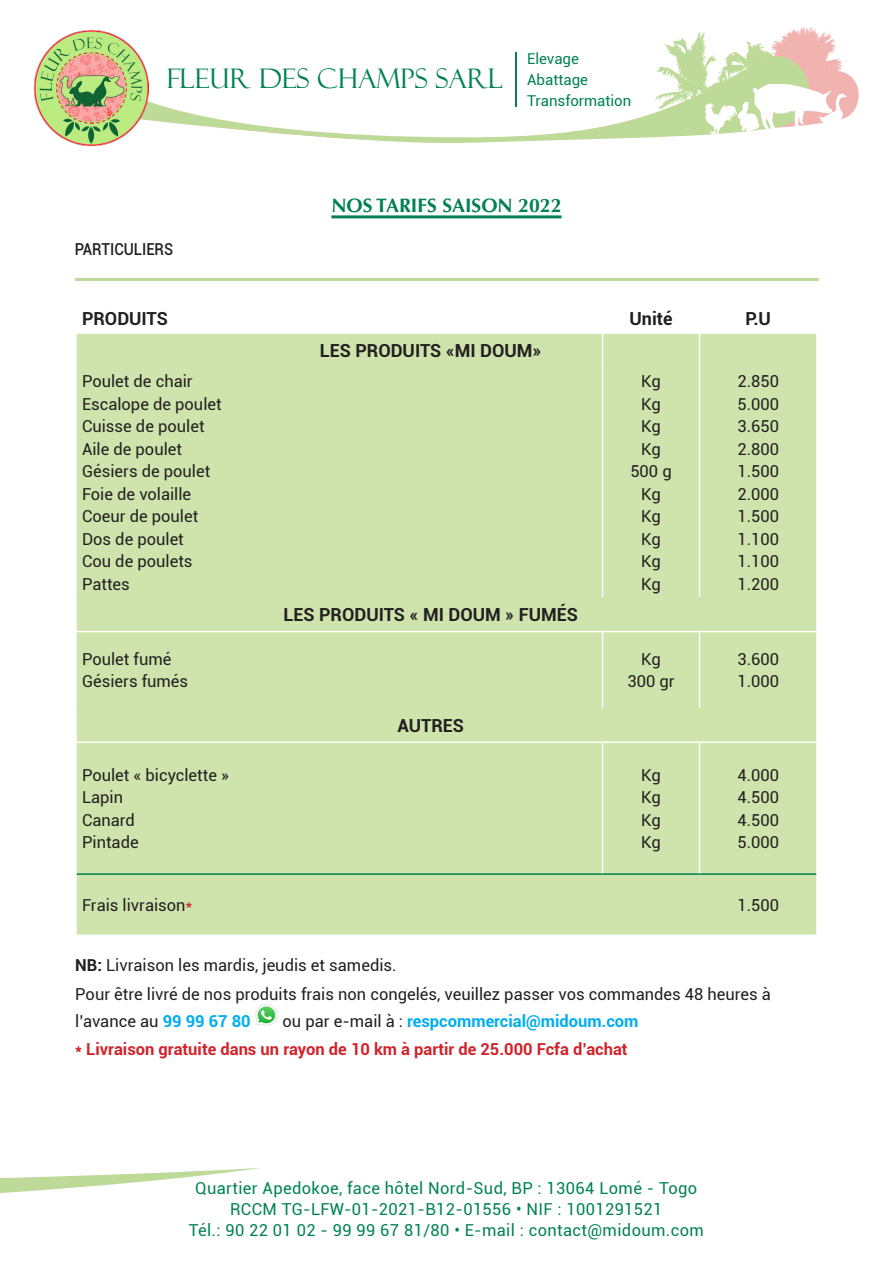
<style>
.page{position:relative;width:893px;height:1263px;background:#fff}
.page>*{position:absolute;margin:0;border:0;box-sizing:border-box;transform-origin:0 0}
.t1{font:27px "Felix Titling";color:#008251}
.t2{font:700 19.5px "Optima LT Std";color:#008152}
.t3{font:700 18px "Roboto";color:#231f20}
.t4{font:16.5px/27px "Roboto";color:#231f20}
.t5{font:16.5px/21px "Roboto";letter-spacing:.02em;color:#008351;text-align:center}
.t6{font:700 16.5px "Roboto";color:#d1232a}
.t7{font:700 16.5px "Roboto";color:#00aeef}
.t8{font:500 16.5px "Roboto";color:#231f20;scale:.9 1}
.t9{font:15px/21px "Roboto";color:#008251}
.s1{color:#d1232a}
.s2{font-weight:700}
.s3{font-weight:700;color:#00aeef}
.s4{font-weight:400;color:#231f20}
</style>
<div class="page">
<svg style="left:114px;top:52px;width:725px;height:94px"></svg>
<svg style="left:655px;top:27px;width:192px;height:110px"></svg>
<img style="left:34px;top:30px;width:115px;height:115px">
<hr style="left:515px;top:53px;width:2px;height:54px;background:#008251">
<svg style="left:0;top:1168px;width:259px;height:25px"></svg>
<hr style="left:331px;top:215px;width:231px;height:3px;background:#008152">
<div style="left:77px;top:334px;width:739px;height:600px;background:#cfe4ac"></div>
<hr style="left:602px;top:334px;width:1px;height:34px;background:#fff">
<hr style="left:699px;top:334px;width:1px;height:34px;background:#fff">
<hr style="left:602px;top:368px;width:1px;height:229px;background:#fff">
<hr style="left:699px;top:368px;width:1px;height:229px;background:#fff">
<hr style="left:75px;top:631px;width:528px;height:1px;background:#fff">
<hr style="left:603px;top:631px;width:96px;height:1px;background:#fff">
<hr style="left:602px;top:632px;width:1px;height:76px;background:#fff">
<hr style="left:699px;top:631px;width:119px;height:1px;background:#fff">
<hr style="left:699px;top:632px;width:1px;height:76px;background:#fff">
<hr style="left:75px;top:741px;width:528px;height:2px;background:#fff">
<hr style="left:603px;top:741px;width:96px;height:2px;background:#fff">
<hr style="left:602px;top:743px;width:1px;height:130px;background:#fff">
<hr style="left:699px;top:741px;width:119px;height:2px;background:#fff">
<hr style="left:699px;top:743px;width:1px;height:130px;background:#fff">
<hr style="left:77px;top:873px;width:526px;height:2px;background:#008152">
<hr style="left:603px;top:873px;width:96px;height:2px;background:#008152">
<hr style="left:699px;top:873px;width:117px;height:2px;background:#008152">
<img style="left:255px;top:1004px;width:23px;height:22px">
<hr style="left:75px;top:278px;width:743px;height:3px;background:#beda9a">
<h1 class="t1" style="left:167px;top:63px;width:338px">FLEUR DES CHAMPS SARL</h1>
<p class="t9" style="left:527px;top:48px;width:106px">Elevage<br>Abattage<br>Transformation</p>
<p class="t8" style="left:75px;top:238px;width:111px">PARTICULIERS</p>
<p class="t2" style="left:331px;top:194px;width:232px">NOS TARIFS SAISON 2022</p>
<p class="t3" style="left:82px;top:306px;width:87px">PRODUITS</p>
<p class="t3" style="left:629px;top:306px;width:45px">Unité</p>
<p class="t3" style="left:745px;top:306px;width:27px">P.U</p>
<p class="t3" style="left:320px;top:338px;width:223px">LES PRODUITS «MI DOUM»</p>
<p class="t4" style="left:82px;top:367px;width:112px">Poulet de chair</p>
<p class="t4" style="left:82px;top:390px;width:141px">Escalope de poulet</p>
<p class="t4" style="left:82px;top:412px;width:124px">Cuisse de poulet</p>
<p class="t4" style="left:82px;top:435px;width:102px">Aile de poulet</p>
<p class="t4" style="left:82px;top:457px;width:130px">Gésiers de poulet</p>
<p class="t4" style="left:82px;top:480px;width:111px">Foie de volaille</p>
<p class="t4" style="left:82px;top:502px;width:118px">Coeur de poulet</p>
<p class="t4" style="left:82px;top:525px;width:103px">Dos de poulet</p>
<p class="t4" style="left:82px;top:547px;width:112px">Cou de poulets</p>
<p class="t4" style="left:82px;top:570px;width:49px">Pattes</p>
<p class="t4" style="left:737px;top:367px;width:43px">2.850</p>
<p class="t4" style="left:737px;top:390px;width:43px">5.000</p>
<p class="t4" style="left:737px;top:412px;width:43px">3.650</p>
<p class="t4" style="left:737px;top:435px;width:43px">2.800</p>
<p class="t4" style="left:737px;top:457px;width:43px">1.500</p>
<p class="t4" style="left:737px;top:480px;width:43px">2.000</p>
<p class="t4" style="left:737px;top:502px;width:43px">1.500</p>
<p class="t4" style="left:737px;top:525px;width:43px">1.100</p>
<p class="t4" style="left:737px;top:547px;width:43px">1.100</p>
<p class="t4" style="left:737px;top:570px;width:43px">1.200</p>
<p class="t4" style="left:641px;top:367px;width:21px">Kg</p>
<p class="t4" style="left:641px;top:390px;width:21px">Kg</p>
<p class="t4" style="left:641px;top:412px;width:21px">Kg</p>
<p class="t4" style="left:641px;top:435px;width:21px">Kg</p>
<p class="t4" style="left:630px;top:457px;width:43px">500 g</p>
<p class="t4" style="left:641px;top:480px;width:21px">Kg</p>
<p class="t4" style="left:641px;top:502px;width:21px">Kg</p>
<p class="t4" style="left:641px;top:525px;width:21px">Kg</p>
<p class="t4" style="left:641px;top:547px;width:21px">Kg</p>
<p class="t4" style="left:641px;top:570px;width:21px">Kg</p>
<p class="t4" style="left:82px;top:645px;width:91px">Poulet fumé</p>
<p class="t4" style="left:82px;top:667px;width:108px">Gésiers fumés</p>
<p class="t4" style="left:82px;top:760px;width:148px">Poulet « bicyclette »</p>
<p class="t4" style="left:82px;top:783px;width:43px">Lapin</p>
<p class="t4" style="left:82px;top:805px;width:54px">Canard</p>
<p class="t4" style="left:82px;top:828px;width:58px">Pintade</p>
<p class="t3" style="left:283px;top:602px;width:296px">LES PRODUITS « MI DOUM » FUMÉS</p>
<p class="t3" style="left:397px;top:713px;width:68px">AUTRES</p>
<p class="t4" style="left:641px;top:645px;width:21px">Kg</p>
<p class="t4" style="left:627px;top:667px;width:49px">300 gr</p>
<p class="t4" style="left:641px;top:760px;width:21px">Kg</p>
<p class="t4" style="left:641px;top:783px;width:21px">Kg</p>
<p class="t4" style="left:641px;top:805px;width:21px">Kg</p>
<p class="t4" style="left:641px;top:828px;width:21px">Kg</p>
<p class="t4" style="left:737px;top:645px;width:43px">3.600</p>
<p class="t4" style="left:737px;top:667px;width:43px">1.000</p>
<p class="t4" style="left:737px;top:760px;width:43px">4.000</p>
<p class="t4" style="left:737px;top:783px;width:43px">4.500</p>
<p class="t4" style="left:737px;top:805px;width:43px">4.500</p>
<p class="t4" style="left:737px;top:828px;width:43px">5.000</p>
<p class="t4" style="left:82px;top:891px;width:112px">Frais livraison<span class="s1">*</span></p>
<p class="t4" style="left:737px;top:891px;width:43px">1.500</p>
<p class="t4" style="left:75px;top:951px;width:323px"><span class="s2">NB:</span> Livraison les mardis, jeudis et samedis.</p>
<p class="t4" style="left:75px;top:980px;width:697px">Pour être livré de nos produits frais non congelés, veuillez passer vos commandes 48 heures à l’avance au <span class="s3">99 99 67 80</span></p>
<p class="t7" style="left:283px;top:1009px;width:357px"><span class="s4">ou par e-mail à :</span> respcommercial@midoum.com</p>
<p class="t6" style="left:75px;top:1037px;width:554px">* Livraison gratuite dans un rayon de 10 km à partir de 25.000 Fcfa d’achat</p>
<p class="t5" style="left:189px;top:1177px;width:517px">Quartier Apedokoe, face hôtel Nord-Sud, BP : 13064 Lomé - Togo<br>RCCM TG-LFW-01-2021-B12-01556 • NIF : 1001291521<br>Tél.: 90 22 01 02 - 99 99 67 81/80 • E-mail : contact@midoum.com</p>
</div>
